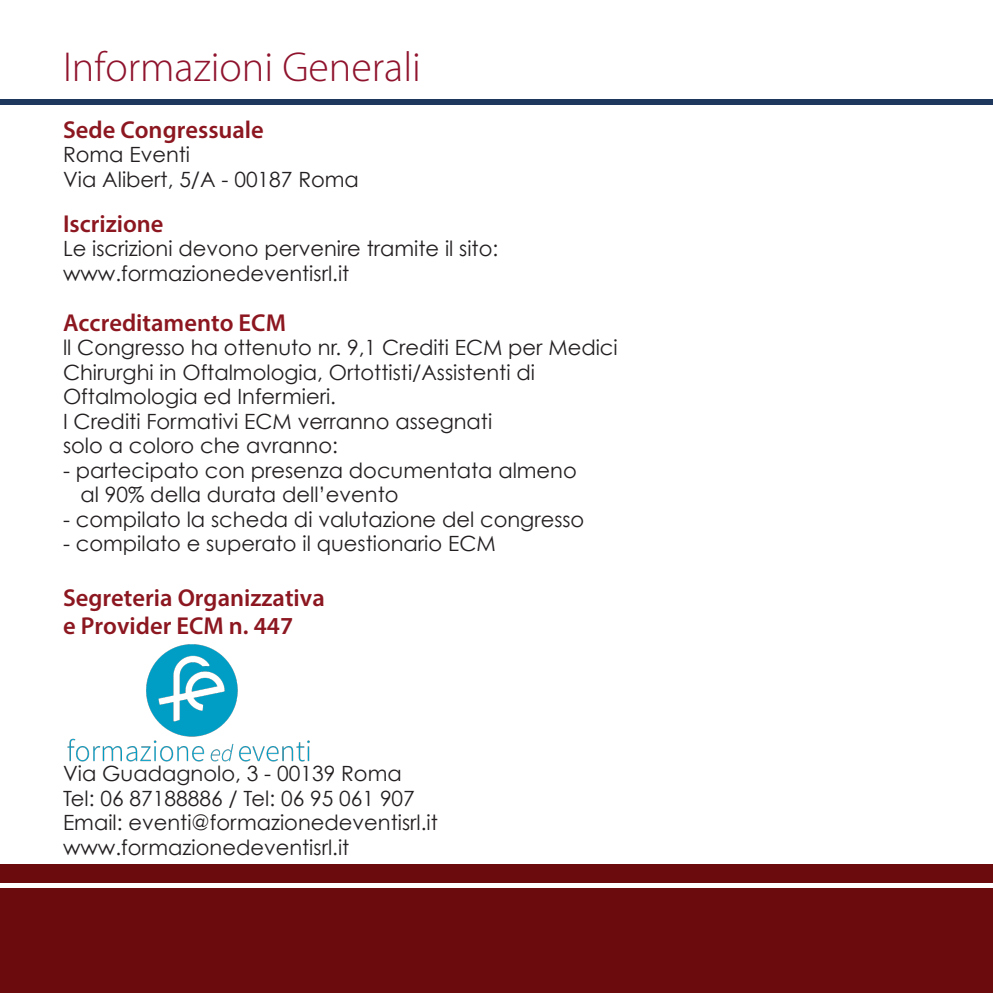
<style>
.page{position:relative;width:993px;height:993px;background:#fff}
.page>*{position:absolute;margin:0;border:0;box-sizing:border-box;transform-origin:0 0}
.t1{font:300 42px "Myriad Pro";color:#8f132d}
.t2{font:600 24.5px "Myriad Pro";color:#8c1720}
.t3{font:21px/24.5px "Century Gothic";color:#231f20}
</style>
<div class="page">
<div style="left:0;top:99px;width:992px;height:5px;background:#1e375c"></div>
<div style="left:0;top:864px;width:992px;height:128px;background:#6b0b0d"></div>
<div style="left:0;top:882px;width:992px;height:5px;background:#fff"></div>
<img style="left:67px;top:644px;width:243px;height:118px">
<p class="t1" style="left:63px;top:44px;width:359px">Informazioni Generali</p>
<p class="t2" style="left:63px;top:114px;width:202px">Sede Congressuale</p>
<p class="t3" style="left:63px;top:142px;width:129px">Roma Eventi</p>
<p class="t3" style="left:63px;top:167px;width:297px">Via Alibert, 5/A - 00187 Roma</p>
<p class="t2" style="left:63px;top:208px;width:102px">Iscrizione</p>
<p class="t3" style="left:63px;top:236px;width:436px">Le iscrizioni devono pervenire tramite il sito:</p>
<p class="t3" style="left:63px;top:261px;width:288px">www.formazionedeventisrl.it</p>
<p class="t2" style="left:63px;top:307px;width:224px">Accreditamento ECM</p>
<p class="t3" style="left:63px;top:335px;width:556px">ll Congresso ha ottenuto nr. 9,1 Crediti ECM per Medici<br>Chirurghi in Oftalmologia, Ortottisti/Assistenti di</p>
<p class="t3" style="left:63px;top:384px;width:274px">Oftalmologia ed Infermieri.</p>
<p class="t3" style="left:63px;top:408px;width:430px">I Crediti Formativi ECM verranno assegnati</p>
<p class="t3" style="left:63px;top:433px;width:276px">solo a coloro che avranno:</p>
<p class="t3" style="left:63px;top:457px;width:515px">- partecipato con presenza documentata almeno</p>
<p class="t3" style="left:80px;top:482px;width:319px">al 90% della durata dell’evento</p>
<p class="t3" style="left:63px;top:506px;width:522px">- compilato la scheda di valutazione del congresso</p>
<p class="t3" style="left:63px;top:531px;width:434px">- compilato e superato il questionario ECM</p>
<p class="t2" style="left:63px;top:582px;width:263px">Segreteria Organizzativa</p>
<p class="t2" style="left:63px;top:610px;width:231px">e Provider ECM n. 447</p>
<p class="t3" style="left:63px;top:760px;width:340px">Via Guadagnolo, 3 - 00139 Roma</p>
<p class="t3" style="left:63px;top:785px;width:353px">Tel: 06 87188886 / Tel: 06 95 061 907</p>
<p class="t3" style="left:63px;top:809px;width:376px">Email: eventi@formazionedeventisrl.it</p>
<p class="t3" style="left:63px;top:834px;width:288px">www.formazionedeventisrl.it</p>
</div>
